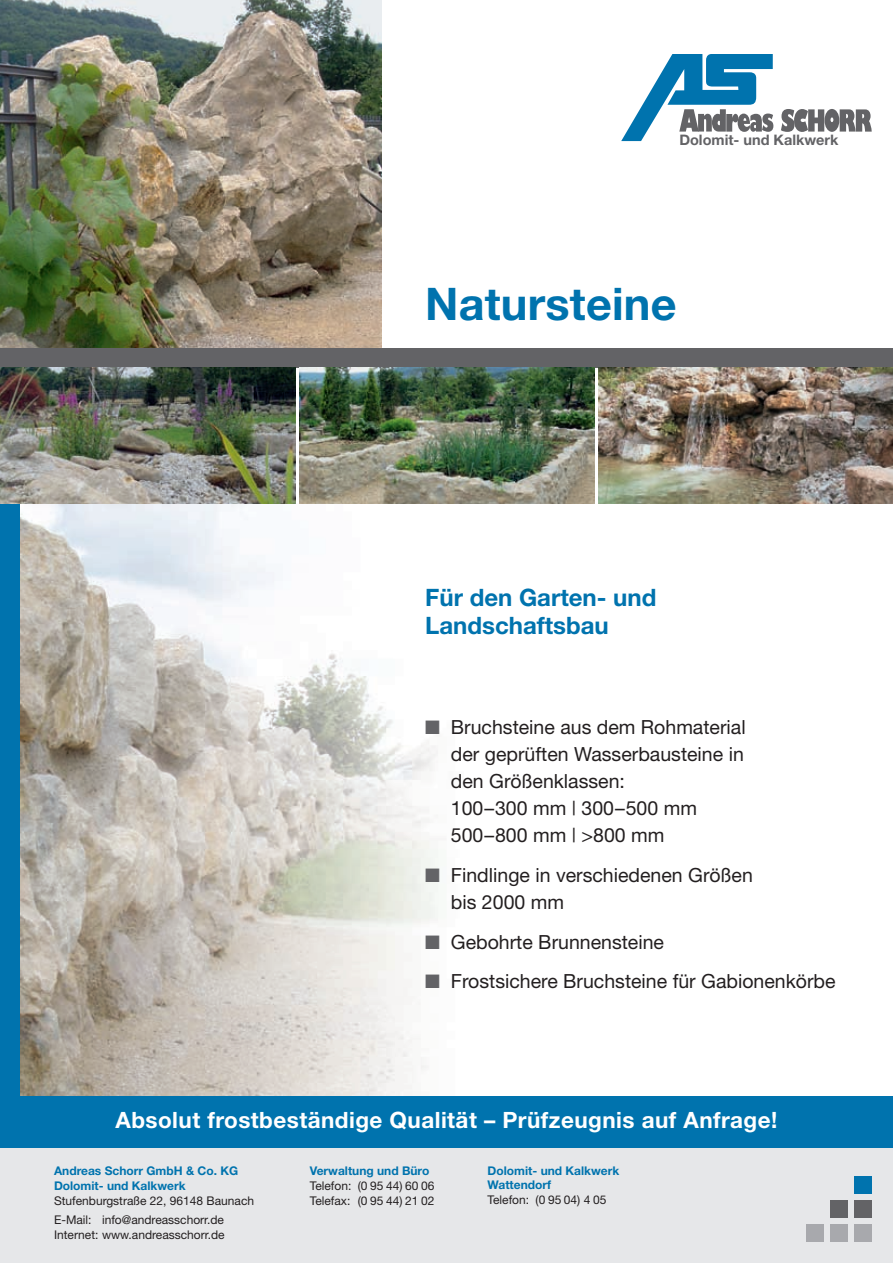
<style>
.page{position:relative;width:893px;height:1263px;background:#fff}
.page>*{position:absolute;margin:0;border:0;box-sizing:border-box;transform-origin:0 0}
.t1{font:700 45px "Helvetica Neue";letter-spacing:.005em;color:#0073ae}
.t2{font:700 24px/28.8px "Helvetica Neue";color:#0073ae}
.t3{font:700 22.5px "Helvetica Neue";letter-spacing:.02em;color:#fff}
.t4{font:19.5px/27px "Helvetica Neue";color:#231f20}
.t5{font:700 14.55px "Helvetica Neue";color:#636366}
.t6{font:12px/15px "Helvetica Neue";color:#231f20}
.t7{font:700 12px/14.4px "Helvetica Neue";color:#0073ae}
.s1{color:#636366}
</style>
<div class="page">
<div style="left:0;top:1147px;width:893px;height:116px;background:#e6e7e9"></div>
<img style="left:19px;top:504px;width:419px;height:592px">
<div style="left:0;top:1096px;width:893px;height:51px;background:#0073ae"></div>
<img style="left:0;top:0;width:381px;height:349px">
<div style="left:0;top:349px;width:893px;height:19px;background:#636366"></div>
<img style="left:598px;top:368px;width:295px;height:136px">
<img style="left:0;top:368px;width:296px;height:136px">
<img style="left:299px;top:368px;width:295px;height:136px">
<svg style="left:781px;top:109px;width:91px;height:23px;background:#868689"></svg>
<svg style="left:621px;top:54px;width:152px;height:87px"></svg>
<div style="left:0;top:504px;width:19px;height:593px;background:#0073ae"></div>
<div style="left:855px;top:1176px;width:17px;height:17px;background:#0073ae"></div>
<div style="left:855px;top:1200px;width:17px;height:17px;background:#636366"></div>
<div style="left:831px;top:1200px;width:17px;height:17px;background:#636366"></div>
<div style="left:855px;top:1225px;width:17px;height:17px;background:#a8a9ad"></div>
<div style="left:830px;top:1225px;width:17px;height:17px;background:#a8a9ad"></div>
<div style="left:806px;top:1225px;width:17px;height:17px;background:#a8a9ad"></div>
<p class="t5" style="left:679px;top:131px;width:161px">Dolomit- und Kalkwerk</p>
<h1 class="t1" style="left:425px;top:276px;width:253px">Natursteine</h1>
<p class="t2" style="left:425px;top:582px;width:233px">Für den Garten- und<br>Landschaftsbau</p>
<p class="t4" style="left:451px;top:713px;width:296px;text-indent:-26px"><span class="s1">■</span> Bruchsteine aus dem Rohmaterial der geprüften Wasserbausteine in den Größenklassen:<br>100–300 mm | 300–500 mm<br>500–800 mm | &gt;800 mm</p>
<p class="t4" style="left:451px;top:861px;width:303px;text-indent:-26px"><span class="s1">■</span> Findlinge in verschiedenen Größen bis 2000 mm</p>
<p class="t4" style="left:425px;top:928px;width:240px"><span class="s1">■</span> Gebohrte Brunnensteine</p>
<p class="t4" style="left:425px;top:968px;width:412px"><span class="s1">■</span> Frostsichere Bruchsteine für Gabionenkörbe</p>
<p class="t3" style="left:116px;top:1106px;width:663px">Absolut frostbeständige Qualität – Prüfzeugnis auf Anfrage!</p>
<p class="t7" style="left:488px;top:1163px;width:133px">Dolomit- und Kalkwerk<br>Wattendorf</p>
<p class="t6" style="left:488px;top:1192px;width:120px">Telefon: (0 95 04) 4 05</p>
<p class="t7" style="left:54px;top:1163px;width:186px;line-height:15px">Andreas Schorr GmbH &amp; Co. KG<br>Dolomit- und Kalkwerk</p>
<p class="t6" style="left:54px;top:1191px;width:202px;line-height:19.2px">Stufenburgstraße 22, 96148 Baunach<br>E-Mail: info@andreasschorr.de</p>
<p class="t6" style="left:54px;top:1227px;width:172px">Internet: www.andreasschorr.de</p>
<p class="t7" style="left:310px;top:1163px;width:121px">Verwaltung und Büro</p>
<p class="t6" style="left:310px;top:1178px;width:126px">Telefon: (0 95 44) 60 06<br>Telefax: (0 95 44) 21 02</p>
</div>
